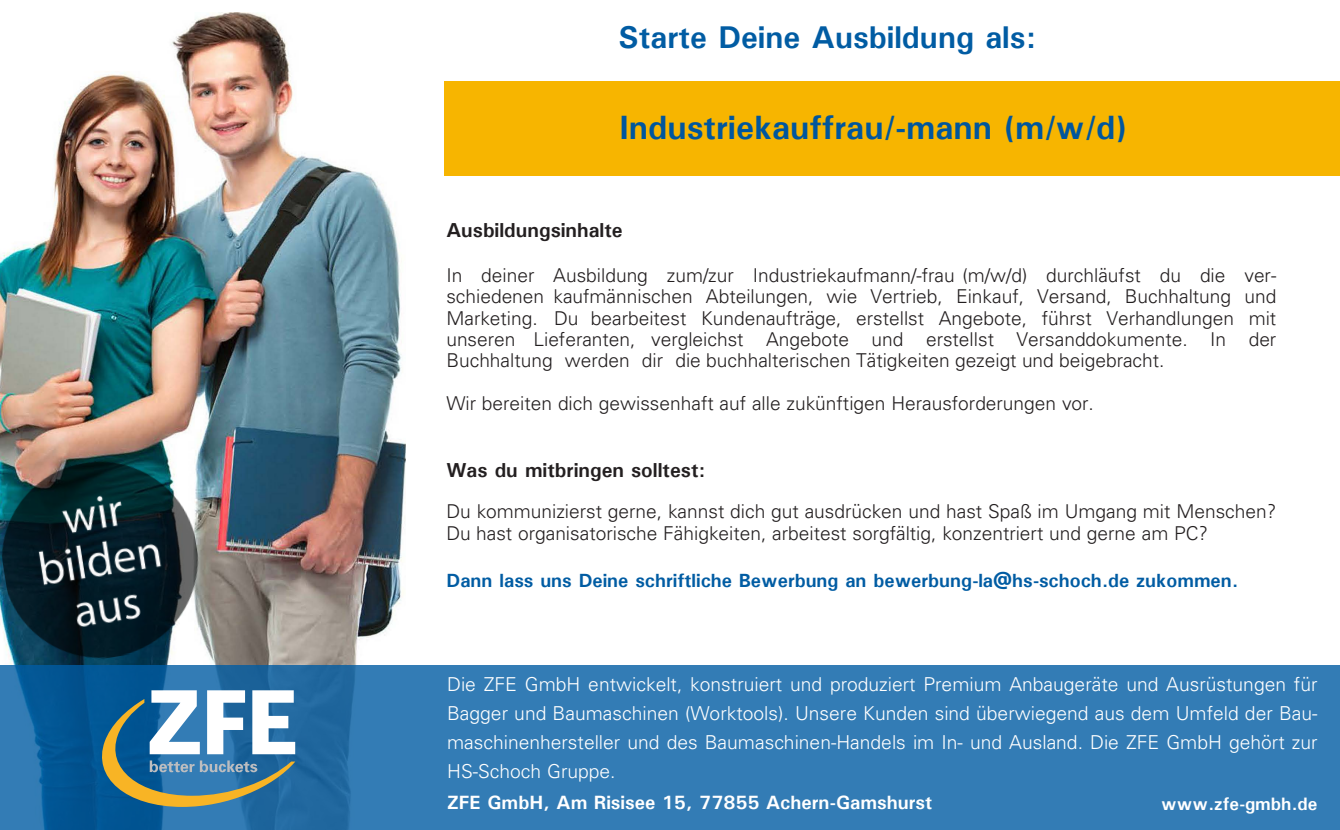
<style>
.page{position:relative;width:1340px;height:830px;background:#fff}
.page>*{position:absolute;margin:0;border:0;box-sizing:border-box;transform-origin:0 0}
.t1{font:700 33.75px "Univers";color:#00569d}
.t2{font:700 31.5px "Univers";color:#015ca3}
.t3{font:700 20.25px "Univers";color:#231f20}
.t4{font:300 19.35px/28.8px "Univers LT Pro 45";color:#fff;text-align:justify}
.t5{font:700 19.35px "Univers";color:#fff}
.t6{font:300 19.12px/21.4px "Univers LT Pro 45";color:#231f20;text-align:justify}
.t7{font:700 19.12px "Univers";color:#015ca3}
.t8{font:700 18px "Univers";color:#fff}
.s1{font-style:inherit}
</style>
<div class="page">
<img style="left:0;top:12px;width:406px;height:653px">
<svg style="left:0;top:665px;width:1339px;height:164px;fill:#337cb5"></svg>
<img style="left:0;top:448px;width:211px;height:223px">
<svg style="left:102px;top:690px;width:193px;height:116px"></svg>
<div style="left:444px;top:81px;width:895px;height:94px;background:#f7b500"></div>
<p class="t2" style="left:618px;top:17px;width:419px">Starte Deine Ausbildung als:</p>
<h1 class="t1" style="left:619px;top:106px;width:508px">Industriekauffrau/-mann (m/w/d)</h1>
<p class="t3" style="left:446px;top:217px;width:178px">Ausbildungsinhalte</p>
<p class="t6" style="left:446px;top:264px;width:831px">In deiner Ausbildung zum/zur Industriekaufmann/-frau (m/w/d) durchläufst du die ver&shy;schiedenen kaufmännischen Abteilungen, wie Vertrieb, Einkauf, Versand, Buchhaltung und Marketing. Du bearbeitest Kundenaufträge, erstellst Angebote, führst Verhandlungen mit unseren Lieferanten, vergleichst Angebote und erstellst Versanddokumente. In der Buchhaltung werden dir die buchhalterischen Tätigkeiten gezeigt und beigebracht.</p>
<p class="t6" style="left:446px;top:392px;width:649px">Wir bereiten dich gewissenhaft auf alle zukünftigen Herausforderungen vor.</p>
<p class="t3" style="left:446px;top:457px;width:260px">Was du mitbringen solltest<span class="s1">:</span></p>
<p class="t6" style="left:446px;top:500px;width:831px">Du kommunizierst gerne, kannst dich gut ausdrücken und hast Spaß im Umgang mit Menschen?<br>Du hast organisatorische Fähigkeiten, arbeitest sorgfältig, konzentriert und gerne am PC?</p>
<p class="t7" style="left:446px;top:568px;width:793px">Dann lass uns Deine schriftliche Bewerbung an <span class="s1">bewerbung-la@hs-schoch.de</span> zukommen.</p>
<p class="t4" style="left:447px;top:668px;width:871px">Die ZFE GmbH entwickelt, konstruiert und produziert Premium Anbaugeräte und Ausrüstungen für Bagger und Baumaschinen (Worktools). Unsere Kunden sind überwiegend aus dem Umfeld der Bau&shy;maschinenhersteller und des Baumaschinen-Handels im In- und Ausland. Die ZFE GmbH gehört zur HS-Schoch Gruppe.</p>
<p class="t5" style="left:447px;top:789px;width:486px">ZFE GmbH, Am Risisee 15, 77855 Achern-Gamshurst</p>
<p class="t8" style="left:1161px;top:791px;width:158px">www.zfe-gmb<span class="s1">h</span>.de</p>
</div>
